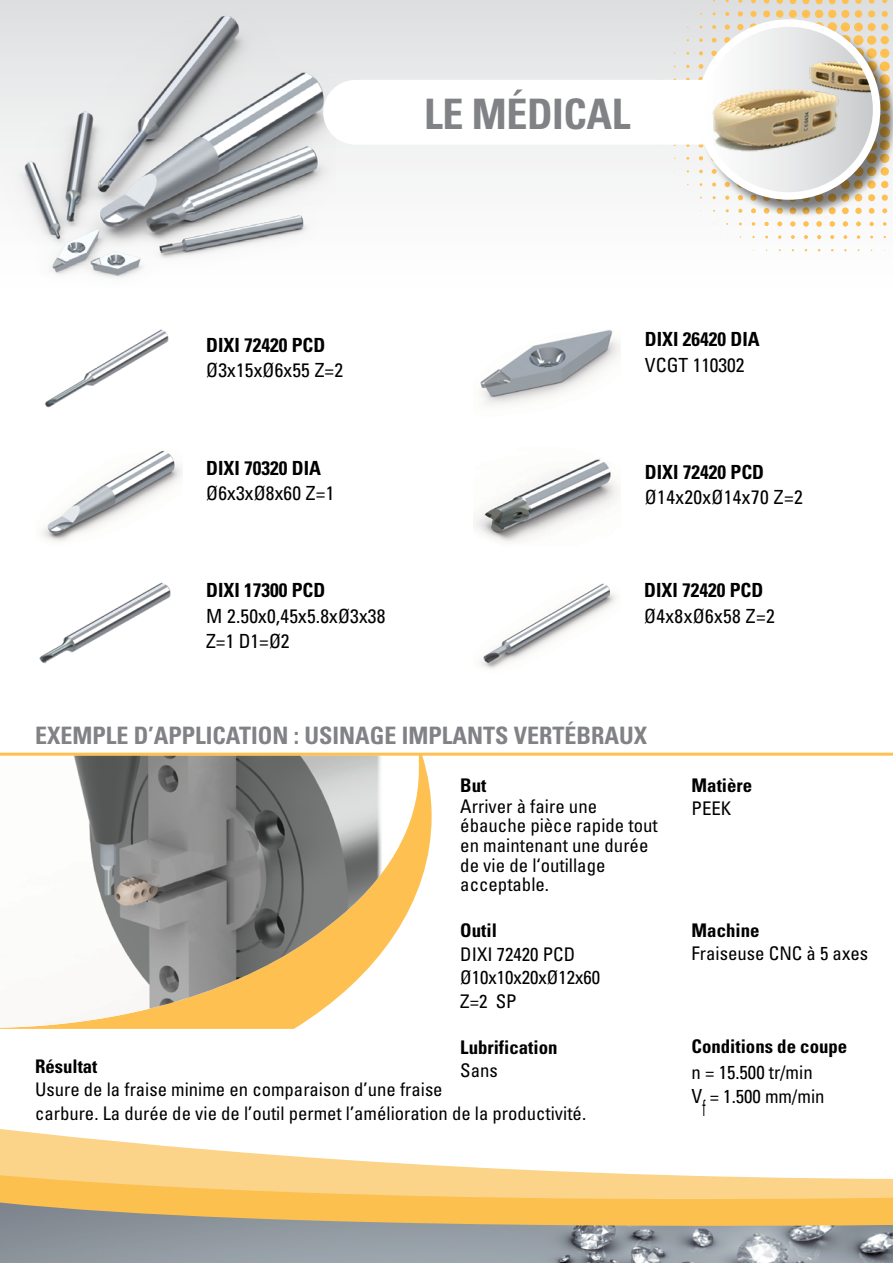
<style>
.page{position:relative;width:893px;height:1263px;background:#fff}
.page>*{position:absolute;margin:0;border:0;box-sizing:border-box;transform-origin:0 0}
.t1{font:700 condensed 42px "Univers";letter-spacing:-.01em;color:#808285}
.t2{font:700 condensed 24px "Univers";color:#808285}
.t3{font:condensed 22.65px "Univers";color:#000;scale:.5 1}
.t4{font:condensed 19.5px/25.5px "Univers";letter-spacing:.01em;color:#000}
.t5{font:700 condensed 19.5px "Univers";color:#000}
.t6{font:condensed 18.75px/19.5px "Univers";color:#000}
.t7{font:700 condensed 18.75px "Univers";color:#000}
.s1{font-size:19.5px}
</style>
<div class="page">
<svg style="left:0;top:756px;width:432px;height:273px"></svg>
<svg style="left:383px;top:756px;width:36px;height:272px"></svg>
<img style="left:0;top:756px;width:383px;height:272px">
<svg style="left:336px;top:0;width:557px;height:252px"></svg>
<svg style="left:738px;top:0;width:4px;height:3px"></svg>
<svg style="left:751px;top:0;width:5px;height:3px"></svg>
<svg style="left:764px;top:0;width:5px;height:4px"></svg>
<svg style="left:777px;top:0;width:6px;height:4px"></svg>
<svg style="left:790px;top:0;width:6px;height:4px"></svg>
<svg style="left:803px;top:0;width:6px;height:4px"></svg>
<svg style="left:816px;top:0;width:7px;height:4px"></svg>
<svg style="left:829px;top:0;width:7px;height:4px"></svg>
<svg style="left:842px;top:0;width:7px;height:4px"></svg>
<svg style="left:855px;top:0;width:7px;height:4px"></svg>
<svg style="left:869px;top:0;width:5px;height:4px"></svg>
<svg style="left:882px;top:0;width:5px;height:3px"></svg>
<svg style="left:725px;top:12px;width:4px;height:4px"></svg>
<svg style="left:738px;top:11px;width:5px;height:5px"></svg>
<svg style="left:750px;top:11px;width:6px;height:6px"></svg>
<div style="left:763px;top:10px;width:7px;height:7px;background:#fec050;border-radius:50%"></div>
<div style="left:776px;top:10px;width:7px;height:8px;background:#fec050;border-radius:50%"></div>
<div style="left:789px;top:10px;width:8px;height:8px;background:#fec050;border-radius:50%"></div>
<div style="left:802px;top:10px;width:8px;height:8px;background:#fec050;border-radius:50%"></div>
<div style="left:815px;top:10px;width:8px;height:8px;background:#fec050;border-radius:50%"></div>
<div style="left:828px;top:10px;width:8px;height:8px;background:#fec050;border-radius:50%"></div>
<div style="left:841px;top:10px;width:8px;height:8px;background:#fec050;border-radius:50%"></div>
<div style="left:855px;top:10px;width:7px;height:8px;background:#fec050;border-radius:50%"></div>
<div style="left:868px;top:10px;width:7px;height:7px;background:#fec050;border-radius:50%"></div>
<svg style="left:882px;top:11px;width:6px;height:6px"></svg>
<svg style="left:752px;top:222px;width:3px;height:4px"></svg>
<svg style="left:764px;top:222px;width:5px;height:4px"></svg>
<svg style="left:777px;top:221px;width:5px;height:5px"></svg>
<svg style="left:790px;top:221px;width:5px;height:6px"></svg>
<svg style="left:803px;top:221px;width:6px;height:6px"></svg>
<svg style="left:816px;top:221px;width:6px;height:6px"></svg>
<svg style="left:829px;top:221px;width:6px;height:6px"></svg>
<svg style="left:843px;top:221px;width:5px;height:6px"></svg>
<svg style="left:856px;top:221px;width:5px;height:5px"></svg>
<svg style="left:869px;top:222px;width:5px;height:4px"></svg>
<svg style="left:883px;top:222px;width:4px;height:4px"></svg>
<svg style="left:778px;top:235px;width:3px;height:4px"></svg>
<svg style="left:791px;top:235px;width:4px;height:4px"></svg>
<svg style="left:804px;top:235px;width:4px;height:4px"></svg>
<svg style="left:817px;top:235px;width:4px;height:4px"></svg>
<svg style="left:830px;top:235px;width:4px;height:4px"></svg>
<svg style="left:843px;top:235px;width:4px;height:4px"></svg>
<svg style="left:857px;top:235px;width:3px;height:4px"></svg>
<hr style="left:0;top:753px;width:893px;height:3px;background:#fec050">
<img style="left:45px;top:329px;width:124px;height:79px">
<img style="left:42px;top:450px;width:141px;height:91px">
<img style="left:39px;top:582px;width:132px;height:82px">
<img style="left:480px;top:330px;width:140px;height:75px">
<img style="left:475px;top:459px;width:143px;height:83px">
<img style="left:481px;top:583px;width:135px;height:86px">
<img style="left:0;top:0;width:336px;height:278px">
<svg style="left:0;top:1129px;width:893px;height:73px"></svg>
<img style="left:0;top:1202px;width:893px;height:61px">
<div style="left:323px;top:80px;width:478px;height:65px;background:#fff;border-radius:32px"></div>
<div style="left:700px;top:22px;width:193px;height:197px;background:#000;opacity:.5"></div>
<svg style="left:698px;top:23px;width:179px;height:177px"></svg>
<img style="left:701px;top:23px;width:176px;height:169px">
<div style="left:697px;top:19px;width:183px;height:181px;border:8px solid #fff;border-radius:50%"></div>
<h1 class="t1" style="left:424px;top:89px;width:208px">LE MÉDICAL</h1>
<p class="t5" style="left:206px;top:333px;width:121px">DIXI 72420 PCD</p>
<p class="t4" style="left:206px;top:357px;width:138px">Ø3x15xØ6x55 Z=2</p>
<p class="t5" style="left:206px;top:456px;width:116px">DIXI 70320 DIA</p>
<p class="t4" style="left:206px;top:480px;width:130px">Ø6x3xØ8x60 Z=1</p>
<p class="t5" style="left:206px;top:578px;width:121px">DIXI 17300 PCD</p>
<p class="t4" style="left:206px;top:603px;width:181px">M 2.50x0,45x5.8xØ3x38<br>Z=1 D1=Ø2</p>
<p class="t5" style="left:645px;top:327px;width:116px">DIXI 26420 DIA</p>
<p class="t4" style="left:645px;top:352px;width:101px">VCGT 110302</p>
<p class="t5" style="left:645px;top:460px;width:121px">DIXI 72420 PCD</p>
<p class="t4" style="left:645px;top:484px;width:159px">Ø14x20xØ14x70 Z=2</p>
<p class="t5" style="left:644px;top:578px;width:121px">DIXI 72420 PCD</p>
<p class="t4" style="left:644px;top:603px;width:132px">Ø4x8xØ6x58 Z=2</p>
<p class="t2" style="left:35px;top:721px;width:613px">EXEMPLE D’APPLICATION : USINAGE IMPLANTS VERTÉBRAUX</p>
<p class="t7" style="left:460px;top:774px;width:28px">But</p>
<p class="t6" style="left:460px;top:796px;width:199px">Arriver à faire une ébauche pièce rapide tout en maintenant une durée de vie de l‘outillage acceptable.</p>
<p class="t7" style="left:460px;top:919px;width:38px">Outil</p>
<p class="t6" style="left:460px;top:942px;width:141px;line-height:23.5px">DIXI 72420 PCD<br>Ø10x10x20xØ12x60<br>Z=2 SP</p>
<p class="t7" style="left:460px;top:1035px;width:99px">Lubrification</p>
<p class="t6" style="left:460px;top:1060px;width:39px">Sans</p>
<p class="t7" style="left:35px;top:1055px;width:64px">Résultat</p>
<p class="t6" style="left:35px;top:1077px;width:553px;line-height:23.4px">Usure de la fraise minime en comparaison d’une fraise<br>carbure. La durée de vie de l’outil permet l’amélioration de la productivité.</p>
<p class="t7" style="left:692px;top:774px;width:62px">Matière</p>
<p class="t6" style="left:692px;top:799px;width:41px">PEEK</p>
<p class="t7" style="left:692px;top:918px;width:69px">Machine</p>
<p class="t6" style="left:692px;top:943px;width:178px">Fraiseuse CNC à 5 axes</p>
<p class="t7" style="left:692px;top:1035px;width:157px">Conditions de coupe</p>
<p class="t6" style="left:692px;top:1059px;width:135px;line-height:24px">n = 15.500 tr/min<br><span class="s1">V</span> = 1.500 mm/min</p>
<p class="t3" style="left:702px;top:1093px;width:8px">f</p>
</div>
